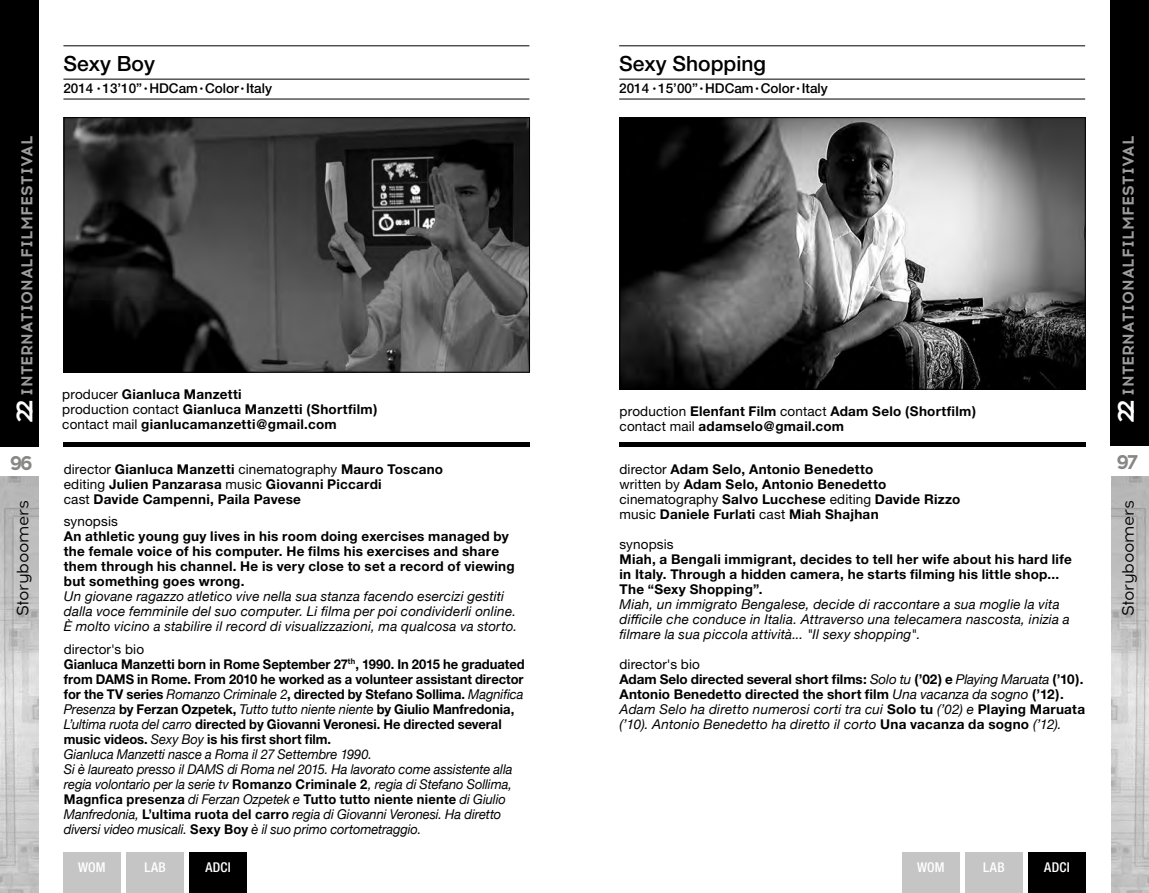
<style>
.page{position:relative;width:1149px;height:893px;background:#fff}
.page>*{position:absolute;margin:0;border:0;box-sizing:border-box;transform-origin:0 0}
.t1{font:500 21px "Helvetica Neue";color:#000}
.t2{font:700 20.25px "Acrom";color:#878786}
.t3{font:16.5px "Acrom";letter-spacing:-.025em;color:#000}
.t4{font:700 15.75px "Acrom";letter-spacing:.01em;color:#9c9c9c}
.t5{font:700 13.5px/15px "Helvetica Neue";letter-spacing:.02em;color:#000}
.t6{font:italic 13.5px/15px "Helvetica Neue";letter-spacing:.01em;color:#000;scale:.96 1}
.t7{font:italic 13.5px/15px "Helvetica Neue";letter-spacing:.01em;color:#000}
.t8{font:700 13.5px/15px "Helvetica Neue";color:#000}
.t9{font:500 13.5px "Helvetica Neue";color:#000}
.t10{font:500 condensed 13.5px "Helvetica Neue";letter-spacing:.02em;color:#fff}
.t11{font:13.5px "Helvetica Neue";letter-spacing:.01em;color:#000}
.s1{font-size:22.5px;color:#fff}
.s2{font-weight:400}
.s3{font-style:normal}
.s4{font-weight:700;font-style:normal}
.s5{font-weight:400;font-style:italic}
</style>
<div class="page">
<div style="left:0;top:0;width:38px;height:446px;background:#000"></div>
<div style="left:1110px;top:0;width:38px;height:446px;background:#000"></div>
<img style="left:0;top:476px;width:38px;height:417px">
<img style="left:1111px;top:477px;width:37px;height:416px">
<div style="left:63px;top:442px;width:466px;height:5px;background:#000"></div>
<div style="left:619px;top:442px;width:466px;height:5px;background:#000"></div>
<hr style="left:619px;top:46px;width:465px;height:1px;background:#000">
<hr style="left:619px;top:79px;width:465px;height:1px;background:#000">
<hr style="left:619px;top:99px;width:465px;height:1px;background:#000">
<img style="left:621px;top:119px;width:462px;height:268px">
<div style="left:619px;top:117px;width:466px;height:272px;border:1px solid #000"></div>
<hr style="left:63px;top:46px;width:466px;height:1px;background:#000">
<hr style="left:63px;top:79px;width:466px;height:1px;background:#000">
<hr style="left:63px;top:99px;width:466px;height:1px;background:#000">
<img style="left:66px;top:119px;width:461px;height:251px">
<div style="left:64px;top:117px;width:465px;height:255px;border:1px solid #000"></div>
<div style="left:902px;top:853px;width:57px;height:40px;background:#c5c5c5"></div>
<div style="left:965px;top:853px;width:57px;height:40px;background:#c5c5c5"></div>
<div style="left:1028px;top:853px;width:57px;height:40px;background:#000"></div>
<div style="left:126px;top:853px;width:57px;height:40px;background:#c5c5c5"></div>
<div style="left:189px;top:853px;width:57px;height:40px;background:#000"></div>
<div style="left:63px;top:853px;width:57px;height:40px;background:#c5c5c5"></div>
<p class="t4" style="left:16px;top:423px;width:288px;rotate:-90deg"><span class="s1">22</span> INTERNATIONALFILMFESTIVAL</p>
<h1 class="t1" style="left:63px;top:51px;width:93px">Sexy Boy</h1>
<p class="t9" style="left:63px;top:80px;width:210px">2014 <sup>•</sup> 13’10” <sup>•</sup> HDCam <sup>•</sup> Color <sup>•</sup> Italy</p>
<p class="t5" style="left:62px;top:387px;width:316px"><span class="s2">producer</span> Gianluca Manzetti<br><span class="s2">production contact</span> Gianluca Manzetti (Shortfilm) <span class="s2">contact mail</span> gianlucamanzetti@gmail.com</p>
<h1 class="t1" style="left:619px;top:51px;width:148px">Sexy Shopping</h1>
<p class="t9" style="left:619px;top:80px;width:210px">2014 <sup>•</sup> 15’00” <sup>•</sup> HDCam <sup>•</sup> Color <sup>•</sup> Italy</p>
<p class="t5" style="left:619px;top:403px;width:358px"><span class="s2">production</span> Elenfant Film <span class="s2">contact</span> Adam Selo (Shortfilm) <span class="s2">contact mail</span> adamselo@gmail.com</p>
<p class="t4" style="left:1116px;top:423px;width:288px;rotate:-90deg"><span class="s1">22</span> INTERNATIONALFILMFESTIVAL</p>
<h2 class="t2" style="left:10px;top:449px;width:25px">96</h2>
<h2 class="t2" style="left:1116px;top:448px;width:23px">97</h2>
<p class="t5" style="left:64px;top:461px;width:381px"><span class="s2">director</span> Gianluca Manzetti <span class="s2">cinematography</span> Mauro Toscano <span class="s2">editing</span> Julien Panzarasa <span class="s2">music</span> Giovanni Piccardi<br><span class="s2">cast</span> Davide Campenni, Paila Pavese</p>
<p class="t11" style="left:64px;top:513px;width:55px">synopsis</p>
<p class="t5" style="left:64px;top:529px;width:452px">An athletic young guy lives in his room doing exercises managed by the female voice of his computer. He films his exercises and share them through his channel. He is very close to set a record of viewing but something goes wrong.</p>
<p class="t7" style="left:64px;top:590px;width:454px">Un giovane ragazzo atletico vive nella sua stanza facendo esercizi gestiti dalla voce femminile del suo computer. Li filma per poi condividerli online.<br>È molto vicino a stabilire il record di visualizzazioni, ma qualcosa va storto.</p>
<p class="t6" style="left:64px;top:642px;width:481px"><span class="s3">director's bio<br></span><span class="s4">Gianluca Manzetti born in Rome September 27</span><sup>th</sup><span class="s4">, 1990. In 2015 he graduated from DAMS in Rome. From 2010 he worked as a volunteer assistant director for the TV series</span> Romanzo Criminale 2<span class="s4">, directed by Stefano Sollima.</span> Magnifica Presenza <span class="s4">by Ferzan Ozpetek,</span> Tutto tutto niente niente <span class="s4">by Giulio Manfredonia, </span>L’ultima ruota del carro <span class="s4">directed by Giovanni Veronesi. He directed several music videos.</span> Sexy Boy <span class="s4">is his first short film.<br></span>Gianluca Manzetti nasce a Roma il 27 Settembre 1990.<br>Si è laureato presso il DAMS di Roma nel 2015. Ha lavorato come assistente alla regia volontario per la serie tv <span class="s4">Romanzo Criminale 2</span>, regia di Stefano Sollima, <span class="s4">Magnfica presenza</span> di Ferzan Ozpetek e <span class="s4">Tutto tutto niente niente</span> di Giulio Manfredonia, <span class="s4">L’ultima ruota del carro</span> regia di Giovanni Veronesi. Ha diretto diversi video musicali. <span class="s4">Sexy Boy</span> è il suo primo cortometraggio.</p>
<p class="t5" style="left:619px;top:461px;width:342px"><span class="s2">director</span> Adam Selo, Antonio Benedetto<br><span class="s2">written by</span> Adam Selo, Antonio Benedetto <span class="s2">cinematography</span> Salvo Lucchese <span class="s2">editing</span> Davide Rizzo <span class="s2">music</span> Daniele Furlati <span class="s2">cast</span> Miah Shajhan</p>
<p class="t11" style="left:619px;top:536px;width:55px">synopsis</p>
<p class="t5" style="left:619px;top:551px;width:453px">Miah, a Bengali immigrant, decides to tell her wife about his hard life in Italy. Through a hidden camera, he starts filming his little shop...<br>The “Sexy Shopping”.</p>
<p class="t7" style="left:619px;top:597px;width:451px">Miah, un immigrato Bengalese, decide di raccontare a sua moglie la vita difficile che conduce in Italia. Attraverso una telecamera nascosta, inizia a filmare la sua piccola attività... "Il sexy shopping".</p>
<p class="t8" style="left:619px;top:656px;width:467px"><span class="s2">director's bio<br></span>Adam Selo directed several short films: <span class="s5">Solo tu</span> (’02) e <span class="s5">Playing Maruata</span> (’10).<br>Antonio Benedetto directed the short film <span class="s5">Una vacanza da sogno</span> (’12).<br><span class="s5">Adam Selo ha diretto numerosi corti tra cui</span> Solo tu <span class="s5">(’02) e</span> Playing Maruata <span class="s5">(’10). Antonio Benedetto ha diretto il corto</span> Una vacanza da sogno <span class="s5">(’12).</span></p>
<p class="t3" style="left:12px;top:616px;width:117px;rotate:-90deg">Storyboomers</p>
<p class="t3" style="left:1116px;top:616px;width:117px;rotate:-90deg">Storyboomers</p>
<p class="t10" style="left:78px;top:859px;width:29px">WOM</p>
<p class="t10" style="left:144px;top:859px;width:23px">LAB</p>
<p class="t10" style="left:205px;top:859px;width:27px">ADCI</p>
<p class="t10" style="left:916px;top:859px;width:29px">WOM</p>
<p class="t10" style="left:982px;top:859px;width:23px">LAB</p>
<p class="t10" style="left:1043px;top:859px;width:27px">ADCI</p>
</div>
